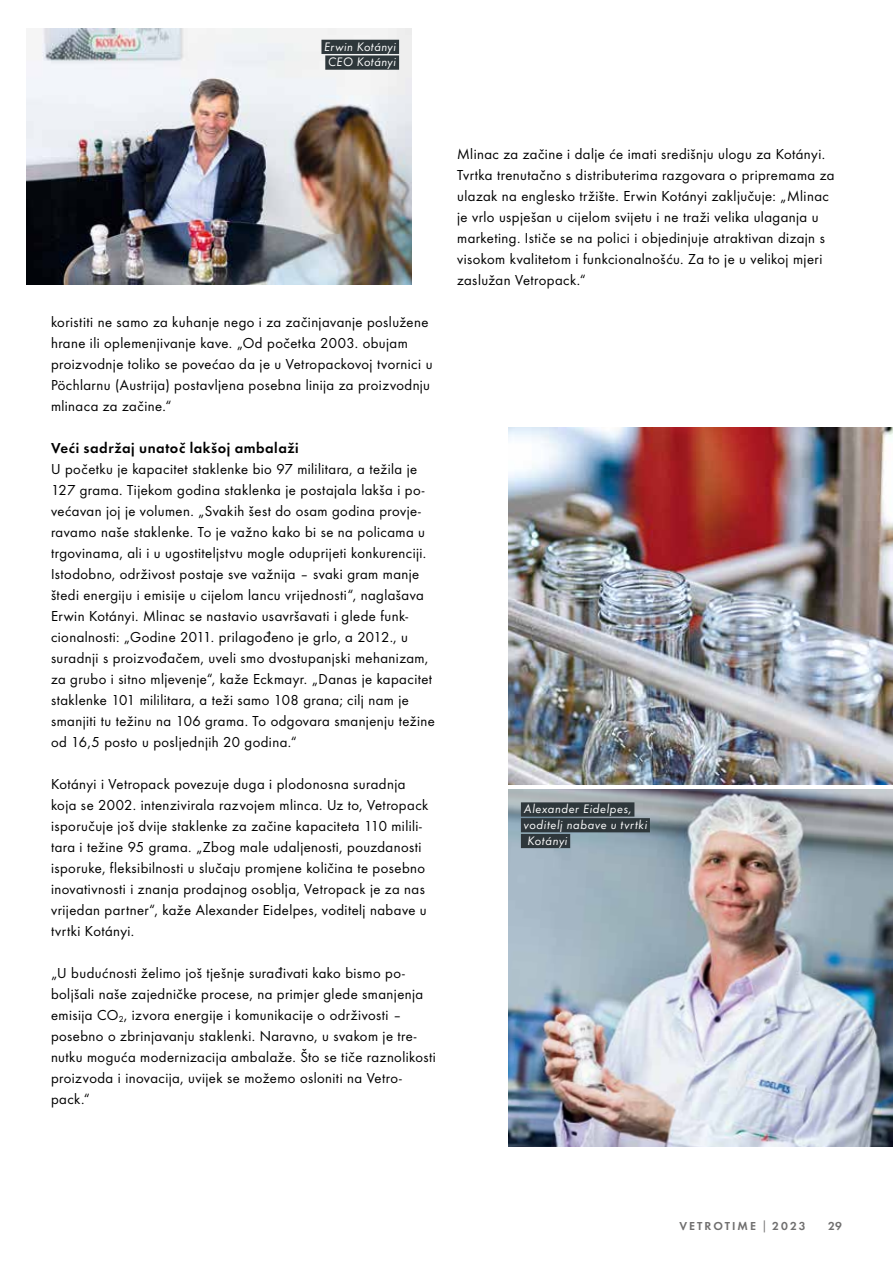
<style>
.page{position:relative;width:893px;height:1263px;background:#fff}
.page>*{position:absolute;margin:0;border:0;box-sizing:border-box;transform-origin:0 0}
.t1{font:15px/21px "Futura Boo";letter-spacing:.03em;color:#000}
.t2{font:15px "Futura Dem";letter-spacing:.035em;color:#000}
.t3{font:12.75px/15.8px "Futura Boo Obl";letter-spacing:.04em;color:#fff}
.t4{font:12px "Futura Dem";letter-spacing:.165em;color:#706f6f}
.s1{font-family:"Futura Boo";font-size:14.4px}
</style>
<div class="page">
<img style="left:508px;top:789px;width:385px;height:357px">
<img style="left:27px;top:28px;width:385px;height:257px">
<div style="left:521px;top:802px;width:113px;height:15px;background:#2e373b"></div>
<div style="left:521px;top:818px;width:129px;height:14px;background:#2e373b"></div>
<div style="left:521px;top:834px;width:49px;height:14px;background:#2e373b"></div>
<div style="left:321px;top:40px;width:78px;height:14px;background:#2e373b"></div>
<div style="left:325px;top:55px;width:74px;height:15px;background:#2e373b"></div>
<img style="left:508px;top:428px;width:385px;height:356px">
<p class="t3" style="left:324px;top:38px;width:73px;text-align:center">Erwin Kotányi<br>CEO Kotányi</p>
<p class="t1" style="left:51px;top:311px;width:383px">koristiti ne samo za kuhanje nego i za začinjavanje poslužene hrane ili oplemenjivanje kave. „Od početka 2003. obujam proizvodnje toliko se povećao da je u Vetropackovoj tvornici u Pöchlarnu (Austrija) postavljena posebna linija za proizvodnju mlinaca za začine.“</p>
<p class="t2" style="left:51px;top:439px;width:249px">Veći sadržaj unatoč lakšoj ambalaži</p>
<p class="t1" style="left:51px;top:458px;width:385px">U početku je kapacitet staklenke bio 97 mililitara, a težila je 127 grama. Tijekom godina staklenka je postajala lakša i po&shy;većavan joj je volumen. „Svakih šest do osam godina provje&shy;ravamo naše staklenke. To je važno kako bi se na policama u trgovinama, ali i u ugostiteljstvu mogle oduprijeti konkurenciji.<br>Istodobno, održivost postaje sve važnija – svaki gram manje štedi energiju i emisije u cijelom lancu vrijednosti“, naglašava Erwin Kotányi. Mlinac se nastavio usavršavati i glede funk&shy;cionalnosti: „Godine 2011. prilagođeno je grlo, a 2012., u suradnji s proizvođačem, uveli smo dvostupanjski mehanizam, za grubo i sitno mljevenje“, kaže Eckmayr. „Danas je kapacitet staklenke 101 mililitara, a teži samo 108 grana; cilj nam je smanjiti tu težinu na 106 grama. To odgovara smanjenju težine od 16,5 posto u posljednjih 20 godina.“</p>
<p class="t1" style="left:51px;top:773px;width:379px">Kotányi i Vetropack povezuje duga i plodonosna suradnja koja se 2002. intenzivirala razvojem mlinca. Uz to, Vetropack isporučuje još dvije staklenke za začine kapaciteta 110 milili&shy;tara i težine 95 grama. „Zbog male udaljenosti, pouzdanosti isporuke, fleksibilnosti u slučaju promjene količina te posebno inovativnosti i znanja prodajnog osoblja, Vetropack je za nas vrijedan partner“, kaže Alexander Eidelpes, voditelj nabave u tvrtki Kotányi.</p>
<p class="t1" style="left:51px;top:962px;width:386px">„U budućnosti želimo još tješnje surađivati kako bismo po&shy;boljšali naše zajedničke procese, na primjer glede smanjenja emisija CO<sub>2</sub>, izvora energije i komunikacije o održivosti – posebno o zbrinjavanju staklenki. Naravno, u svakom je tre&shy;nutku moguća modernizacija ambalaže. Što se tiče raznolikosti proizvoda i inovacija, uvijek se možemo osloniti na Vetro&shy;pack.“</p>
<p class="t1" style="left:457px;top:143px;width:379px">Mlinac za začine i dalje će imati središnju ulogu za Kotányi.<br>Tvrtka trenutačno s distributerima razgovara o pripremama za ulazak na englesko tržište. Erwin Kotányi zaključuje: „Mlinac je vrlo uspješan u cijelom svijetu i ne traži velika ulaganja u marketing. Ističe se na polici i objedinjuje atraktivan dizajn s visokom kvalitetom i funkcionalnošću. Za to je u velikoj mjeri zaslužan Vetropack.“</p>
<p class="t3" style="left:524px;top:801px;width:125px">Alexander Eidelpes, voditelj nabave u tvrtki<br>Kotányi</p>
<p class="t4" style="left:679px;top:1219px;width:128px">VETROTIME <span class="s1">|</span> 2023</p>
<p class="t4" style="left:828px;top:1219px;width:15px">29</p>
</div>
